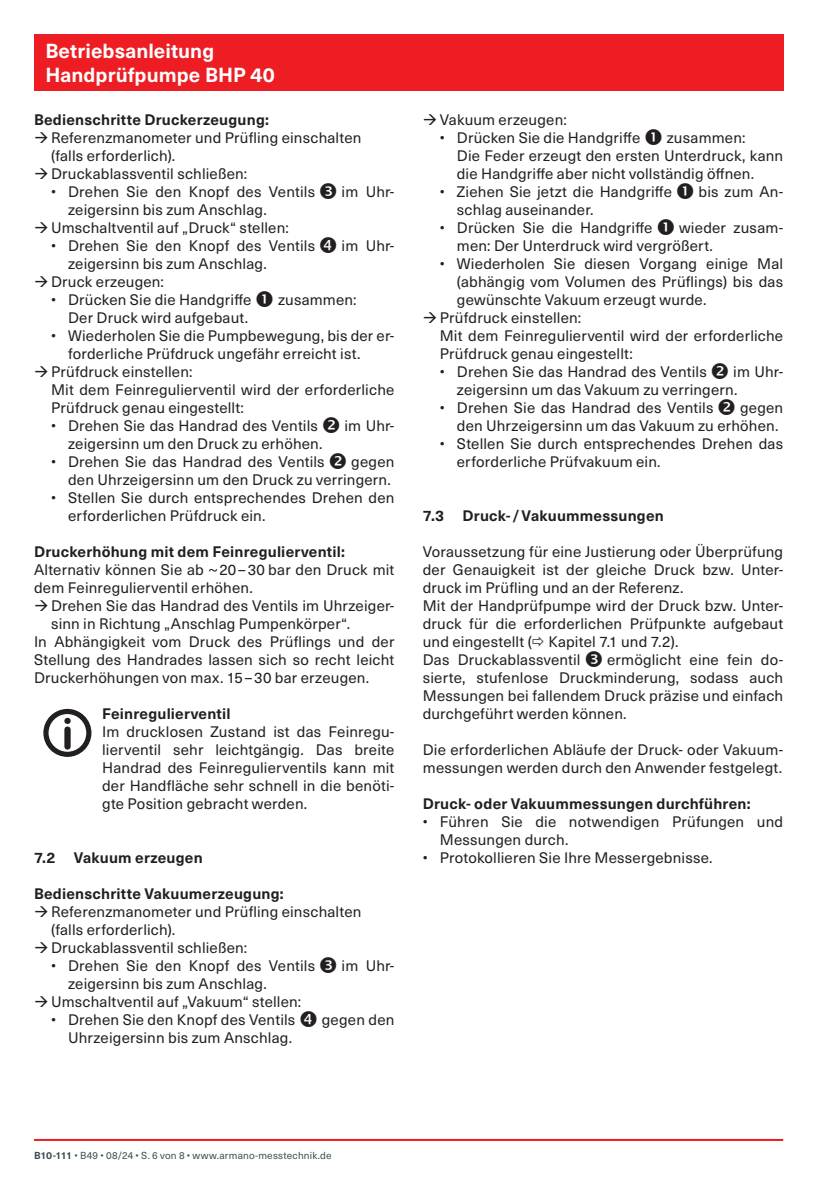
<style>
.page{position:relative;width:840px;height:1191px;background:#fff}
.page>*{position:absolute;margin:0;border:0;box-sizing:border-box;transform-origin:0 0}
.t1{font:700 20px/24px "Neue Haas Unica W1 G";letter-spacing:.005em;color:#fff}
.t2{font:15px/18px "Neue Haas Unica W1 G";letter-spacing:.01em;color:#231f20}
.t3{font:700 15px "Neue Haas Unica W1 G";letter-spacing:.015em;color:#231f20}
.t4{font:10px "Neue Haas Unica W1 G";letter-spacing:.02em;color:#3d4f51}
.s1{font-weight:700}
</style>
<div class="page">
<hr style="left:34px;top:1139px;width:748px;height:2px;background:#ee1d23">
<div style="left:34px;top:34px;width:748px;height:57px;background:#ee1d23"></div>
<div style="left:43px;top:709px;width:48px;height:48px;border:5px solid #231f20;border-radius:50%"></div>
<svg style="left:64px;top:718px;width:7px;height:31px"></svg>
<h1 class="t1" style="left:45px;top:38px;width:231px">Betriebsanleitung<br>Handprüfpumpe BHP 40</h1>
<p class="t3" style="left:34px;top:108px;width:236px">Bedienschritte Druckerzeugung:</p>
<p class="t2" style="left:51px;top:128px;width:312px">Referenzmanometer und Prüfling einschalten (falls erforderlich).<br>Druckablassventil schließen:</p>
<p class="t2" style="left:51px;top:182px;width:265px">• Drehen Sie den Knopf des Ventils</p>
<p class="t2" style="left:341px;top:182px;width:53px">im Uhr-</p>
<p class="t2" style="left:51px;top:200px;width:239px;text-align:center">zeigersinn bis zum Anschlag.<br>Umschaltventil auf „Druck“ stellen:</p>
<p class="t2" style="left:51px;top:236px;width:265px">• Drehen Sie den Knopf des Ventils</p>
<p class="t2" style="left:341px;top:236px;width:53px">im Uhr-</p>
<p class="t2" style="left:51px;top:254px;width:217px;text-indent:17px">zeigersinn bis zum Anschlag.<br>Druck erzeugen:</p>
<p class="t2" style="left:51px;top:290px;width:202px">• Drücken Sie die Handgriffe</p>
<p class="t2" style="left:278px;top:290px;width:80px">zusammen:</p>
<p class="t2" style="left:68px;top:308px;width:181px">Der Druck wird aufgebaut.</p>
<p class="t2" style="left:51px;top:326px;width:344px">• Wiederholen Sie die Pumpbewegung, bis der er-</p>
<p class="t2" style="left:68px;top:344px;width:293px">forderliche Prüfdruck ungefähr erreicht ist.</p>
<p class="t2" style="left:51px;top:362px;width:143px">Prüfdruck einstellen:</p>
<p class="t2" style="left:51px;top:380px;width:344px">Mit dem Feinregulierventil wird der erforderliche</p>
<p class="t2" style="left:51px;top:398px;width:194px">Prüfdruck genau eingestellt:</p>
<p class="t2" style="left:51px;top:416px;width:268px">• Drehen Sie das Handrad des Ventils</p>
<p class="t2" style="left:344px;top:416px;width:51px">im Uhr-</p>
<p class="t2" style="left:68px;top:434px;width:256px">zeigersinn um den Druck zu erhöhen.</p>
<p class="t2" style="left:51px;top:452px;width:275px">• Drehen Sie das Handrad des Ventils</p>
<p class="t2" style="left:68px;top:452px;width:327px;text-align:right">gegen<br>den Uhrzeigersinn um den Druck zu verringern.</p>
<p class="t2" style="left:68px;top:488px;width:327px;text-indent:-17px">• Stellen Sie durch entsprechendes Drehen den erforderlichen Prüfdruck ein.</p>
<p class="t3" style="left:34px;top:540px;width:312px">Druckerhöhung mit dem Feinregulierventil:</p>
<p class="t2" style="left:34px;top:560px;width:362px">Alternativ können Sie ab ~20–30 bar den Druck mit dem Feinregulierventil erhöhen.</p>
<p class="t2" style="left:51px;top:596px;width:344px">Drehen Sie das Handrad des Ventils im Uhrzeiger-</p>
<p class="t2" style="left:51px;top:614px;width:300px">sinn in Richtung „Anschlag Pumpenkörper“.</p>
<p class="t2" style="left:34px;top:632px;width:361px">In Abhängigkeit vom Druck des Prüflings und der</p>
<p class="t2" style="left:34px;top:650px;width:361px">Stellung des Handrades lassen sich so recht leicht</p>
<p class="t2" style="left:34px;top:668px;width:336px">Druckerhöhungen von max. 15–30 bar erzeugen.</p>
<p class="t3" style="left:102px;top:702px;width:130px">Feinregulierventil</p>
<p class="t2" style="left:102px;top:722px;width:293px;text-align:justify">Im drucklosen Zustand ist das Feinregu&shy;lierventil sehr leichtgängig. Das breite Handrad des Feinregulierventils kann mit der Handfläche sehr schnell in die benöti&shy;gte Position gebracht werden.</p>
<p class="t3" style="left:34px;top:846px;width:170px">7.2 Vakuum erzeugen</p>
<p class="t3" style="left:34px;top:882px;width:251px">Bedienschritte Vakuumerzeugung:</p>
<p class="t2" style="left:51px;top:902px;width:312px">Referenzmanometer und Prüfling einschalten (falls erforderlich).<br>Druckablassventil schließen:</p>
<p class="t2" style="left:51px;top:956px;width:265px">• Drehen Sie den Knopf des Ventils</p>
<p class="t2" style="left:341px;top:956px;width:53px">im Uhr-</p>
<p class="t2" style="left:51px;top:974px;width:251px;text-indent:17px">zeigersinn bis zum Anschlag.<br>Umschaltventil auf „Vakuum“ stellen:</p>
<p class="t2" style="left:51px;top:1010px;width:245px">• Drehen Sie den Knopf des Ventils</p>
<p class="t2" style="left:322px;top:1010px;width:74px">gegen den</p>
<p class="t2" style="left:68px;top:1028px;width:225px">Uhrzeigersinn bis zum Anschlag.</p>
<p class="t2" style="left:439px;top:110px;width:128px">Vakuum erzeugen:</p>
<p class="t2" style="left:439px;top:128px;width:202px">• Drücken Sie die Handgriffe</p>
<p class="t2" style="left:456px;top:128px;width:327px;text-indent:210px">zusammen:<br>Die Feder erzeugt den ersten Unterdruck, kann die Handgriffe aber nicht vollständig öffnen.</p>
<p class="t2" style="left:439px;top:182px;width:233px">• Ziehen Sie jetzt die Handgriffe</p>
<p class="t2" style="left:698px;top:182px;width:86px">bis zum An-</p>
<p class="t2" style="left:456px;top:200px;width:138px">schlag auseinander.</p>
<p class="t2" style="left:439px;top:218px;width:214px">• Drücken Sie die Handgriffe</p>
<p class="t2" style="left:456px;top:218px;width:327px;text-indent:222px">wieder zusam&shy;men: Der Unterdruck wird vergrößert.</p>
<p class="t2" style="left:439px;top:254px;width:344px">• Wiederholen Sie diesen Vorgang einige Mal</p>
<p class="t2" style="left:456px;top:272px;width:327px">(abhängig vom Volumen des Prüflings) bis das</p>
<p class="t2" style="left:456px;top:290px;width:251px">gewünschte Vakuum erzeugt wurde.</p>
<p class="t2" style="left:439px;top:308px;width:143px">Prüfdruck einstellen:</p>
<p class="t2" style="left:439px;top:326px;width:344px">Mit dem Feinregulierventil wird der erforderliche</p>
<p class="t2" style="left:439px;top:344px;width:194px">Prüfdruck genau eingestellt:</p>
<p class="t2" style="left:439px;top:362px;width:268px">• Drehen Sie das Handrad des Ventils</p>
<p class="t2" style="left:456px;top:362px;width:327px;text-indent:276px">im Uhr&shy;zeigersinn um das Vakuum zu verringern.</p>
<p class="t2" style="left:439px;top:398px;width:275px">• Drehen Sie das Handrad des Ventils</p>
<p class="t2" style="left:456px;top:398px;width:327px;text-indent:283px">gegen den Uhrzeigersinn um das Vakuum zu erhöhen.</p>
<p class="t2" style="left:456px;top:434px;width:327px;text-indent:-17px">• Stellen Sie durch entsprechendes Drehen das erforderliche Prüfvakuum ein.</p>
<p class="t3" style="left:422px;top:504px;width:242px">7.3 Druck-/Vakuummessungen</p>
<p class="t2" style="left:422px;top:542px;width:362px">Voraussetzung für eine Justierung oder Überprüfung der Genauigkeit ist der gleiche Druck bzw. Unter&shy;druck im Prüfling und an der Referenz.<br>Mit der Handprüfpumpe wird der Druck bzw. Unter&shy;druck für die erforderlichen Prüfpunkte aufgebaut und eingestellt ( Kapitel 7.1 und 7.2).<br>Das Druckablassventil</p>
<p class="t2" style="left:422px;top:650px;width:362px;text-align:justify;text-indent:184px">ermöglicht eine fein do&shy;sierte, stufenlose Druckminderung, sodass auch Messungen bei fallendem Druck präzise und einfach durchgeführt werden können.</p>
<p class="t2" style="left:422px;top:740px;width:362px">Die erforderlichen Abläufe der Druck- oder Vakuum&shy;messungen werden durch den Anwender festgelegt.</p>
<p class="t3" style="left:422px;top:792px;width:329px">Druck- oder Vakuummessungen durchführen:</p>
<p class="t2" style="left:439px;top:812px;width:344px;text-indent:-17px">• Führen Sie die notwendigen Prüfungen und<br>Messungen durch.</p>
<p class="t2" style="left:422px;top:848px;width:291px">• Protokollieren Sie Ihre Messergebnisse.</p>
<p class="t4" style="left:34px;top:1148px;width:299px"><span class="s1">B10-111</span> • B49 • 08/24 • S. 6 von 8 • www.armano-messtechnik.de</p>
</div>
